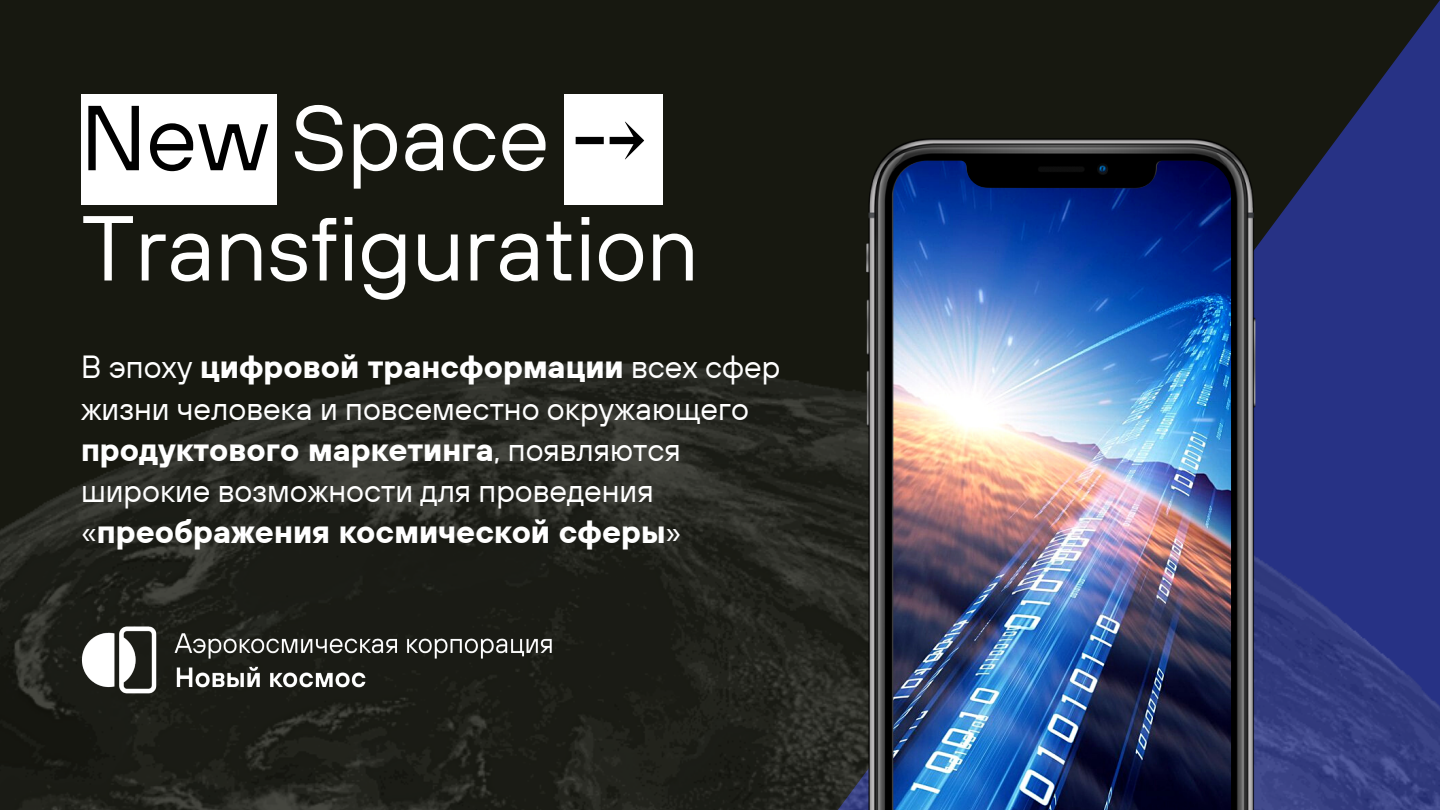
<style>
.page{position:relative;width:1440px;height:810px;background:#171810}
.page>*{position:absolute;margin:0;border:0;box-sizing:border-box;transform-origin:0 0}
.t1{font:92px "TT Hoves";color:#fff}
.t2{font:32px/41.2px "TT Hoves";color:#fff}
.t3{font:700 32px "TT Hoves";color:#fff}
.s1{color:#000}
.s2{font-family:"DejaVu Serif";color:#000}
.s3{font-weight:700}
.s4{font-weight:400}
</style>
<div class="page">
<svg style="left:866px;top:0;width:574px;height:359px"></svg>
<img style="left:0;top:359px;width:1440px;height:451px">
<img style="left:867px;top:138px;width:390px;height:672px">
<img style="left:893px;top:161px;width:338px;height:649px">
<img style="left:81px;top:596px;width:499px;height:133px">
<div style="left:81px;top:94px;width:196px;height:110px;background:#fff"></div>
<div style="left:564px;top:94px;width:99px;height:110px;background:#fff"></div>
<p class="t1" style="left:81px;top:78px;width:568px"><span class="s1">New</span> Space <span class="s2">⤍</span></p>
<p class="t1" style="left:81px;top:189px;width:620px">Transfiguration</p>
<p class="t2" style="left:81px;top:346px;width:701px">В эпоху <span class="s3">цифровой трансформации</span> всех сфер жизни человека и повсеместно окружающего <span class="s3">продуктового маркетинга</span>, появляются широкие возможности для проведения</p>
<p class="t3" style="left:81px;top:511px;width:602px"><span class="s4">«</span>преображения космической сферы<span class="s4">»</span></p>
</div>
